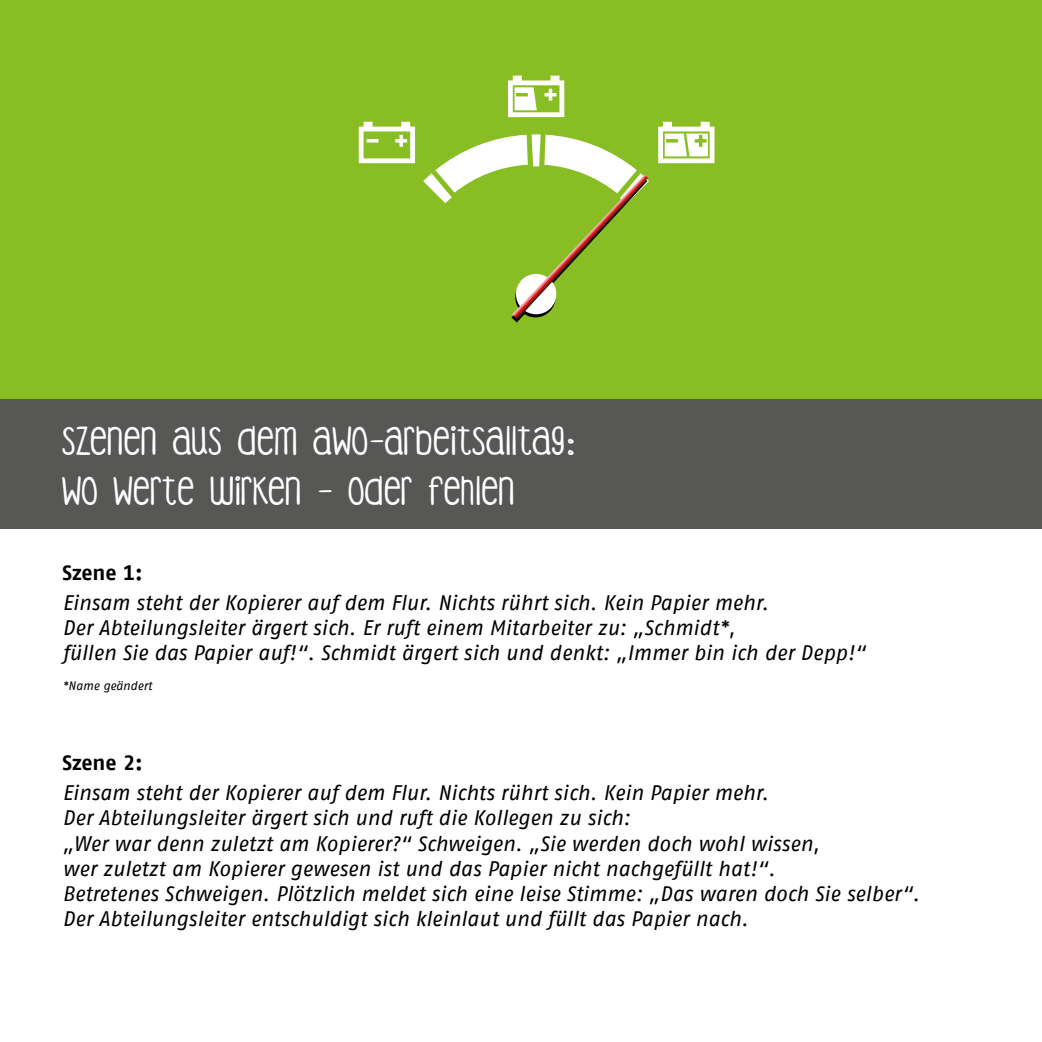
<style>
.page{position:relative;width:1042px;height:1042px;background:#fff}
.page>*{position:absolute;margin:0;border:0;box-sizing:border-box;transform-origin:0 0}
.t1{font:26.25px/49.5px "DJB Coffee Shoppe Espresso";color:#fff}
.t2{font:italic 21px/25.2px "AWO Fago Office";letter-spacing:-.005em;color:#000}
.t3{font:700 21px "AWO Fago Office";color:#000}
.t4{font:italic 12.25px "AWO Fago Office";color:#000}
</style>
<div class="page">
<div style="left:1px;top:398px;width:1041px;height:130px;background:#575756"></div>
<div style="left:0;top:0;width:1042px;height:398px;background:#89bd24"></div>
<svg style="left:359px;top:76px;width:355px;height:128px"></svg>
<svg style="left:511px;top:175px;width:137px;height:147px"></svg>
<p class="t1" style="left:62px;top:421px;width:514px">SZENEN AUS DEM AWO-ARBEITSALLTAG:<br>WO WERTE WIRKEN - ODER FEHLEN</p>
<p class="t3" style="left:62px;top:560px;width:82px">Szene 1:</p>
<p class="t2" style="left:62px;top:590px;width:805px">Einsam steht der Kopierer auf dem Flur. Nichts rührt sich. Kein Papier mehr.<br>Der Abteilungsleiter ärgert sich. Er ruft einem Mitarbeiter zu: „Schmidt*,<br>füllen Sie das Papier auf!“. Schmidt ärgert sich und denkt: „Immer bin ich der Depp!“</p>
<p class="t4" style="left:62px;top:678px;width:91px">*Name geändert</p>
<p class="t3" style="left:62px;top:750px;width:82px">Szene 2:</p>
<p class="t2" style="left:62px;top:780px;width:859px">Einsam steht der Kopierer auf dem Flur. Nichts rührt sich. Kein Papier mehr.<br>Der Abteilungsleiter ärgert sich und ruft die Kollegen zu sich:<br>„Wer war denn zuletzt am Kopierer?“ Schweigen. „Sie werden doch wohl wissen,<br>wer zuletzt am Kopierer gewesen ist und das Papier nicht nachgefüllt hat!“.<br>Betretenes Schweigen. Plötzlich meldet sich eine leise Stimme: „Das waren doch Sie selber“.<br>Der Abteilungsleiter entschuldigt sich kleinlaut und füllt das Papier nach.</p>
</div>
